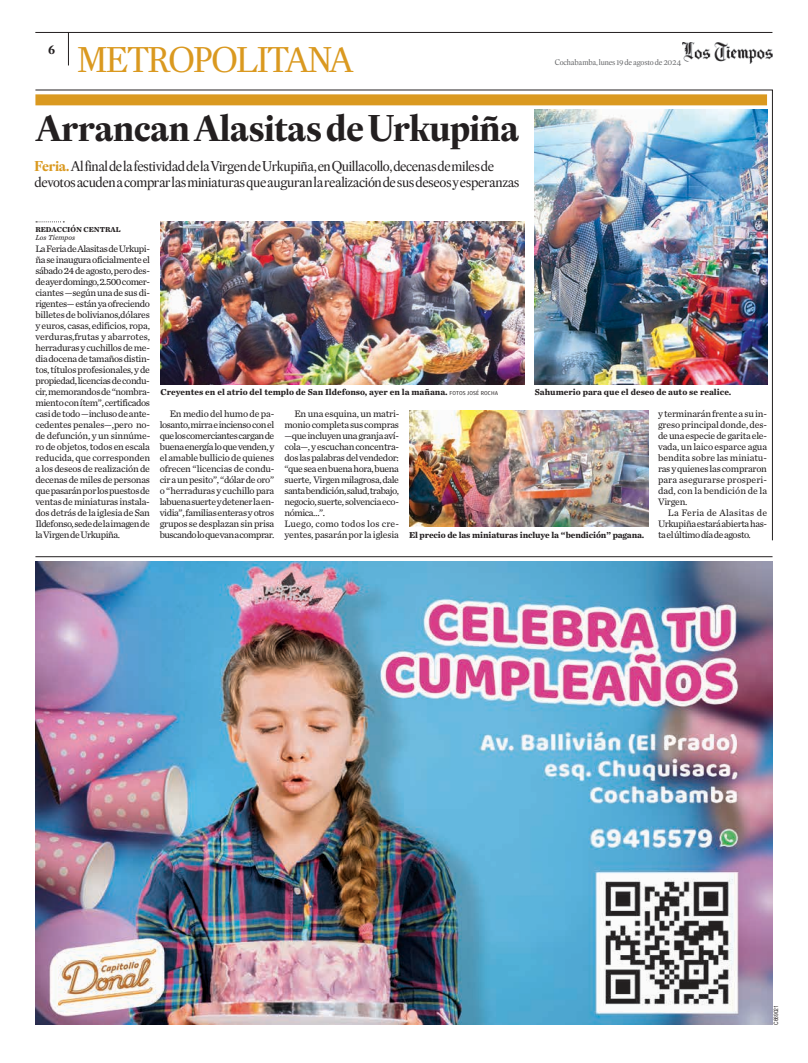
<style>
.page{position:relative;width:808px;height:1063px;background:#fff}
.page>*{position:absolute;margin:0;border:0;box-sizing:border-box;transform-origin:0 0}
.t1{font:700 36.5px "Eudald Headline";letter-spacing:-.02em;color:#231f20}
.t2{font:35px "Eudald Headline";letter-spacing:-.05em;color:#da9920}
.t3{font:14px/16px "Eudald Headline";letter-spacing:-.03em;color:#231f20}
.t4{font:700 12px "Eudald Headline";color:#231f20}
.t5{font:9.8px/11px "Chronicle Text G2";letter-spacing:-.035em;color:#231f20;text-align:justify}
.t6{font:700 9px "Chronicle Text G2";color:#231f20}
.t7{font:8px "Eudald Headline";letter-spacing:-.02em;color:#636466}
.t8{font:700 7.5px "Chronicle Text G2";color:#231f20}
.t9{font:italic 7.5px "Chronicle Text G2";color:#231f20}
.t10{font:6px "Arial Narrow";letter-spacing:-.02em;color:#231f20}
.s1{font-weight:700;color:#da9920}
.s2{font-family:"Amplitude";font-weight:400;font-size:6px}
</style>
<div class="page">
<svg style="left:35px;top:90px;width:738px;height:451px"></svg>
<div style="left:35px;top:94px;width:732px;height:11px;background:#da9920"></div>
<svg style="left:36px;top:221px;width:28px;height:1px"></svg>
<img style="left:161px;top:221px;width:363px;height:164px">
<img style="left:409px;top:411px;width:239px;height:115px">
<img style="left:534px;top:109px;width:233px;height:276px">
<img style="left:35px;top:562px;width:737px;height:463px">
<hr style="left:35px;top:557px;width:737px;height:1px;background:#231f20">
<img style="left:683px;top:43px;width:90px;height:20px">
<hr style="left:35px;top:32px;width:737px;height:1px;background:#231f20">
<hr style="left:68px;top:33px;width:1px;height:32px;background:#231f20">
<p class="t4" style="left:48px;top:41px;width:9px">6</p>
<h2 class="t2" style="left:78px;top:39px;width:278px">METROPOLITANA</h2>
<h1 class="t1" style="left:35px;top:103px;width:485px">Arrancan Alasitas de Urkupiña</h1>
<h3 class="t3" style="left:35px;top:158px;width:487px"><span class="s1">Feria.</span>Al final de la festividad de la Virgen de Urkupiña, en Quillacollo, decenas de miles de devotos acuden a comprar las miniaturas que auguran la realización de sus deseos y esperanzas</h3>
<p class="t8" style="left:35px;top:223px;width:87px">REDACCIÓN CENTRAL</p>
<p class="t9" style="left:35px;top:232px;width:41px">Los Tiempos</p>
<p class="t7" style="left:555px;top:58px;width:128px">Cochabamba, lunes 19de agosto de 2024</p>
<p class="t5" style="left:35px;top:243px;width:116px">La Feria de Alasitas de Urkupi&shy;ña se inaugura oficialmente el sábado 24 de agosto, pero des&shy;de ayer domingo,2.500 comer&shy;ciantes —según una de sus di&shy;rigentes— están ya ofreciendo billetes de bolivianos,dólares y euros, casas, edificios, ropa, verduras,frutas y abarrotes, herraduras y cuchillos de me&shy;dia docena de tamaños distin&shy;tos, títulos profesionales, y de propiedad, licencias de condu&shy;cir, memorandos de “nombra&shy;miento con ítem”, certificados casi de todo —incluso de ante&shy;cedentes penales—,pero no&shy;de defunción, y un sinnúme&shy;ro de objetos, todos en escala reducida, que corresponden a los deseos de realización de decenas de miles de personas que pasarán por los puestos de ventas de miniaturas instala&shy;dos detrás de la iglesia de San Ildefonso, sede de la imagen de la Virgen de Urkupiña.</p>
<p class="t6" style="left:161px;top:385px;width:339px">Creyentes en el atrio del templo de San Ildefonso, ayer en la mañana. <span class="s2">FOTOS JOSÉ ROCHA</span></p>
<p class="t6" style="left:535px;top:385px;width:198px">Sahumerio para que el deseo de auto se realice.</p>
<p class="t5" style="left:160px;top:408px;width:116px;text-indent:10px">En medio del humo de pa&shy;losanto, mirra e incienso con el que los comerciantes cargan de buena energía lo que venden, y el amable bullicio de quienes ofrecen “licencias de condu&shy;cir a un pesito”, “dólar de oro” o “herraduras y cuchillo para labuena suerte y detener la en&shy;vidia”, familias enteras y otros grupos se desplazan sin prisa buscando lo que van a comprar.</p>
<p class="t5" style="left:284px;top:408px;width:116px;text-align:left;text-indent:10px">En una esquina, un matri&shy;monio completa sus compras —que incluyen una granja aví&shy;cola—, y escuchan concentra&shy;dos las palabras del vendedor: “que sea en buena hora, buena suerte, Virgen milagrosa, dale santa bendición, salud, trabajo, negocio, suerte, solvencia eco&shy;nómica…”.<br>Luego, como todos los cre&shy;yentes, pasarán por la iglesia</p>
<p class="t5" style="left:658px;top:408px;width:111px">y terminarán frente a su in&shy;greso principal donde, des&shy;de una especie de garita ele&shy;vada, un laico esparce agua bendita sobre las miniatu&shy;ras y quienes las compraron para asegurarse prosperi&shy;dad, con la bendición de la Virgen.</p>
<p class="t5" style="left:658px;top:507px;width:111px;text-indent:10px">La Feria de Alasitas de Urkupiña estará abierta has&shy;ta el último día de agosto.</p>
<p class="t6" style="left:409px;top:528px;width:237px">El precio de las miniaturas incluye la “bendición” pagana.</p>
<p class="t10" style="left:771px;top:1025px;width:21px;rotate:-90deg">C669021</p>
</div>
